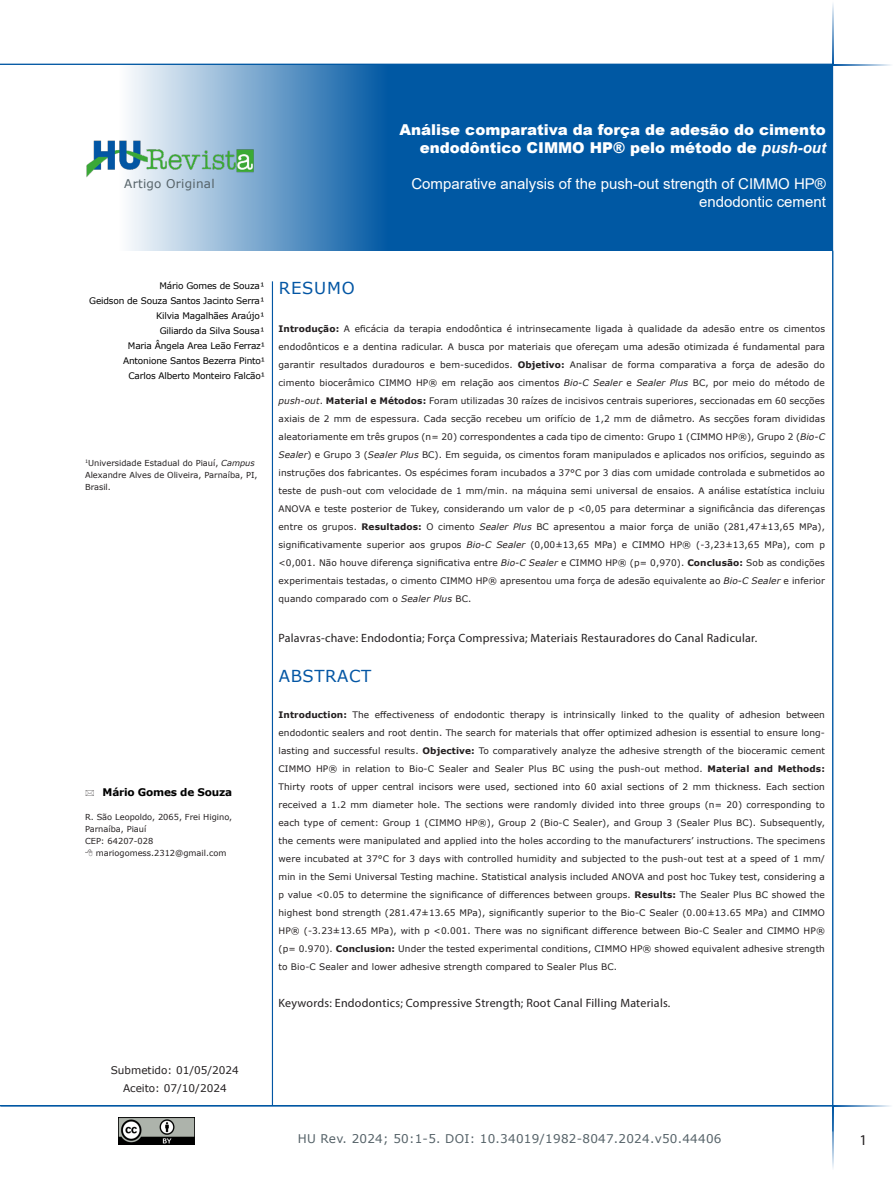
<style>
.page{position:relative;width:893px;height:1191px;background:#fff}
.page>*{position:absolute;margin:0;border:0;box-sizing:border-box;transform-origin:0 0}
.n_resumo{font:16.5px "Verdana";letter-spacing:.035em;color:#0356a4}
.n_titulos{font:16.5px "Verdana";letter-spacing:.045em;color:#0356a4}
.n_titulo_en{font:900 15px "Arial";color:#fff}
.n_titulo_en-2{font:15px "Arial";color:#fff}
.t1{font:15px "Myriad Pro";color:#231f20}
.n_palavras_chave{font:12px "Myriad Pro";letter-spacing:.02em;color:#231f20}
.t2{font:12px "Verdana";letter-spacing:.02em;color:#556268}
.t3{font:12px "Verdana";color:#636366}
.t4{font:10.5px "Verdana";color:#231f20}
.RODAPE{font:700 10.5px "Verdana";letter-spacing:-.02em;color:#000}
.n_tabela{font:9px/18px "Verdana";letter-spacing:.01em;color:#231f20;text-align:justify}
.n_texto{font:9px/18px "Verdana";letter-spacing:.01em;color:#231f20;text-align:justify}
.RODAPE-2{font:9px "Verdana";letter-spacing:-.02em;color:#000}
.RODAPE-3{font:8.25px/12px "Verdana";color:#231f20}
.s1{font-weight:700;font-style:italic}
.s2{font-style:italic}
.s3{font-weight:700}
</style>
<div class="page">
<hr style="left:832px;top:1px;width:1px;height:63px;background:#0356a4">
<hr style="left:833px;top:64px;width:59px;height:1px;background:#0356a4">
<hr style="left:832px;top:1106px;width:1px;height:64px;background:#0356a4">
<hr style="left:833px;top:1105px;width:59px;height:1px;background:#0356a4">
<div style="left:119px;top:64px;width:270px;height:187px;background:linear-gradient(to right,#fdfdfe,#0158a3)"></div>
<div style="left:272px;top:282px;width:1px;height:823px;border:1px solid #0356a4"></div>
<div style="left:389px;top:64px;width:444px;height:187px;background:#0058a3"></div>
<img style="left:86px;top:126px;width:169px;height:63px">
<img style="left:118px;top:1118px;width:76px;height:26px">
<hr style="left:832px;top:251px;width:1px;height:880px;background:#0058a3">
<hr style="left:0;top:64px;width:834px;height:1px;background:#0058a3">
<hr style="left:0;top:1105px;width:834px;height:1px;background:#0058a3">
<p class="t2" style="left:124px;top:175px;width:92px">Artigo Original</p>
<p class="n_titulo_en" style="left:399px;top:118px;width:428px">Análise comparativa da força de adesão do cimento</p>
<p class="n_titulo_en" style="left:420px;top:136px;width:408px">endodôntico CIMMO HP® pelo método de <span class="s1">push-out</span></p>
<p class="n_titulo_en-2" style="left:411px;top:173px;width:416px">Comparative analysis of the push-out strength of CIMMO HP®</p>
<p class="n_titulo_en-2" style="left:699px;top:191px;width:128px">endodontic cement</p>
<p class="RODAPE-2" style="left:159px;top:279px;width:107px">Mário Gomes de Souza¹</p>
<p class="RODAPE-2" style="left:89px;top:294px;width:177px">Geidson de Souza Santos Jacinto Serra¹</p>
<p class="RODAPE-2" style="left:156px;top:309px;width:110px">Kilvia Magalhães Araújo¹</p>
<p class="RODAPE-2" style="left:160px;top:324px;width:107px">Giliardo da Silva Sousa¹</p>
<p class="RODAPE-2" style="left:128px;top:339px;width:138px">Maria Ângela Area Leão Ferraz1</p>
<p class="RODAPE-2" style="left:123px;top:354px;width:143px">Antonione Santos Bezerra Pinto1</p>
<p class="RODAPE-2" style="left:129px;top:369px;width:138px">Carlos Alberto Monteiro Falcão1</p>
<p class="RODAPE-3" style="left:85px;top:456px;width:174px"><sup>1</sup>Universidade Estadual do Piauí, <span class="s2">Campus<br></span>Alexandre Alves de Oliveira, Parnaíba, PI,<br>Brasil.</p>
<p class="RODAPE" style="left:103px;top:784px;width:131px">Mário Gomes de Souza</p>
<p class="RODAPE-3" style="left:85px;top:811px;width:149px">R. São Leopoldo, 2065, Frei Higino,<br>Parnaíba, Piauí</p>
<p class="RODAPE-3" style="left:85px;top:835px;width:70px">CEP: 64207-028</p>
<p class="RODAPE-3" style="left:96px;top:847px;width:132px">mariogomess.2312@gmail.com</p>
<p class="n_titulos" style="left:279px;top:277px;width:77px">RESUMO</p>
<p class="n_tabela" style="left:279px;top:320px;width:548px"><span class="s3">Introdução:</span> A eficácia da terapia endodôntica é intrinsecamente ligada à qualidade da adesão entre os cimentos endodônticos e a dentina radicular. A busca por materiais que ofereçam uma adesão otimizada é fundamental para garantir resultados duradouros e bem-sucedidos. <span class="s3">Objetivo:</span> Analisar de forma comparativa a força de adesão do cimento biocerâmico CIMMO HP® em relação aos cimentos <span class="s2">Bio-C Sealer</span> e <span class="s2">Sealer Plus</span> BC, por meio do método de <span class="s2">push-out</span>. <span class="s3">Material e Métodos:</span> Foram utilizadas 30 raízes de incisivos centrais superiores, seccionadas em 60 secções axiais de 2 mm de espessura. Cada secção recebeu um orifício de 1,2 mm de diâmetro. As secções foram divididas aleatoriamente em três grupos (n= 20) correspondentes a cada tipo de cimento: Grupo 1 (CIMMO HP®), Grupo 2 (<span class="s2">Bio-C Sealer</span>) e Grupo 3 (<span class="s2">Sealer Plus</span> BC). Em seguida, os cimentos foram manipulados e aplicados nos orifícios, seguindo as instruções dos fabricantes. Os espécimes foram incubados a 37°C por 3 dias com umidade controlada e submetidos ao teste de push-out com velocidade de 1 mm/min. na máquina semi universal de ensaios. A análise estatística incluiu ANOVA e teste posterior de Tukey, considerando um valor de p &lt;0,05 para determinar a significância das diferenças entre os grupos. <span class="s3">Resultados:</span> O cimento <span class="s2">Sealer Plus</span> BC apresentou a maior força de união (281,47±13,65 MPa), significativamente superior aos grupos <span class="s2">Bio-C Sealer</span> (0,00±13,65 MPa) e CIMMO HP® (-3,23±13,65 MPa), com p &lt;0,001. Não houve diferença significativa entre <span class="s2">Bio-C Sealer</span> e CIMMO HP® (p= 0,970). <span class="s3">Conclusão:</span> Sob as condições experimentais testadas, o cimento CIMMO HP® apresentou uma força de adesão equivalente ao <span class="s2">Bio-C Sealer</span> e inferior quando comparado com o <span class="s2">Sealer Plus</span> BC.</p>
<p class="n_palavras_chave" style="left:279px;top:630px;width:480px">Palavras-chave: Endodontia; Força Compressiva; Materiais Restauradores do Canal Radicular.</p>
<p class="n_resumo" style="left:279px;top:664px;width:94px">ABSTRACT</p>
<p class="n_texto" style="left:279px;top:705px;width:548px"><span class="s3">Introduction:</span> The effectiveness of endodontic therapy is intrinsically linked to the quality of adhesion between endodontic sealers and root dentin. The search for materials that offer optimized adhesion is essential to ensure long&shy;lasting and successful results. <span class="s3">Objective:</span> To comparatively analyze the adhesive strength of the bioceramic cement CIMMO HP® in relation to Bio-C Sealer and Sealer Plus BC using the push-out method. <span class="s3">Material and Methods:<br></span>Thirty roots of upper central incisors were used, sectioned into 60 axial sections of 2 mm thickness. Each section received a 1.2 mm diameter hole. The sections were randomly divided into three groups (n= 20) corresponding to each type of cement: Group 1 (CIMMO HP®), Group 2 (Bio-C Sealer), and Group 3 (Sealer Plus BC). Subsequently, the cements were manipulated and applied into the holes according to the manufacturers’ instructions. The specimens were incubated at 37°C for 3 days with controlled humidity and subjected to the push-out test at a speed of 1 mm/ min in the Semi Universal Testing machine. Statistical analysis included ANOVA and post hoc Tukey test, considering a p value &lt;0.05 to determine the significance of differences between groups. <span class="s3">Results:</span> The Sealer Plus BC showed the highest bond strength (281.47±13.65 MPa), significantly superior to the Bio-C Sealer (0.00±13.65 MPa) and CIMMO HP® (-3.23±13.65 MPa), with p &lt;0.001. There was no significant difference between Bio-C Sealer and CIMMO HP® (p= 0.970). <span class="s3">Conclusion:</span> Under the tested experimental conditions, CIMMO HP® showed equivalent adhesive strength to Bio-C Sealer and lower adhesive strength compared to Sealer Plus BC.</p>
<p class="n_palavras_chave" style="left:279px;top:996px;width:393px">Keywords: Endodontics; Compressive Strength; Root Canal Filling Materials.</p>
<p class="t4" style="left:111px;top:1063px;width:130px">Submetido: 01/05/2024</p>
<p class="t4" style="left:123px;top:1081px;width:105px">Aceito: 07/10/2024</p>
<p class="t2" style="left:298px;top:1130px;width:425px">HU Rev. 2024; 50:1-5. DOI: 10.34019/1982-8047.2024.v50.44406</p>
<h3 class="t3" style="left:226px;top:1131px;width:442px">HU rev. 2019; 45(1):13-21. DOI: 10.34019/1982-8047.2019.v45.16970</h3>
<h2 class="t1" style="left:859px;top:1130px;width:9px">1</h2>
</div>
